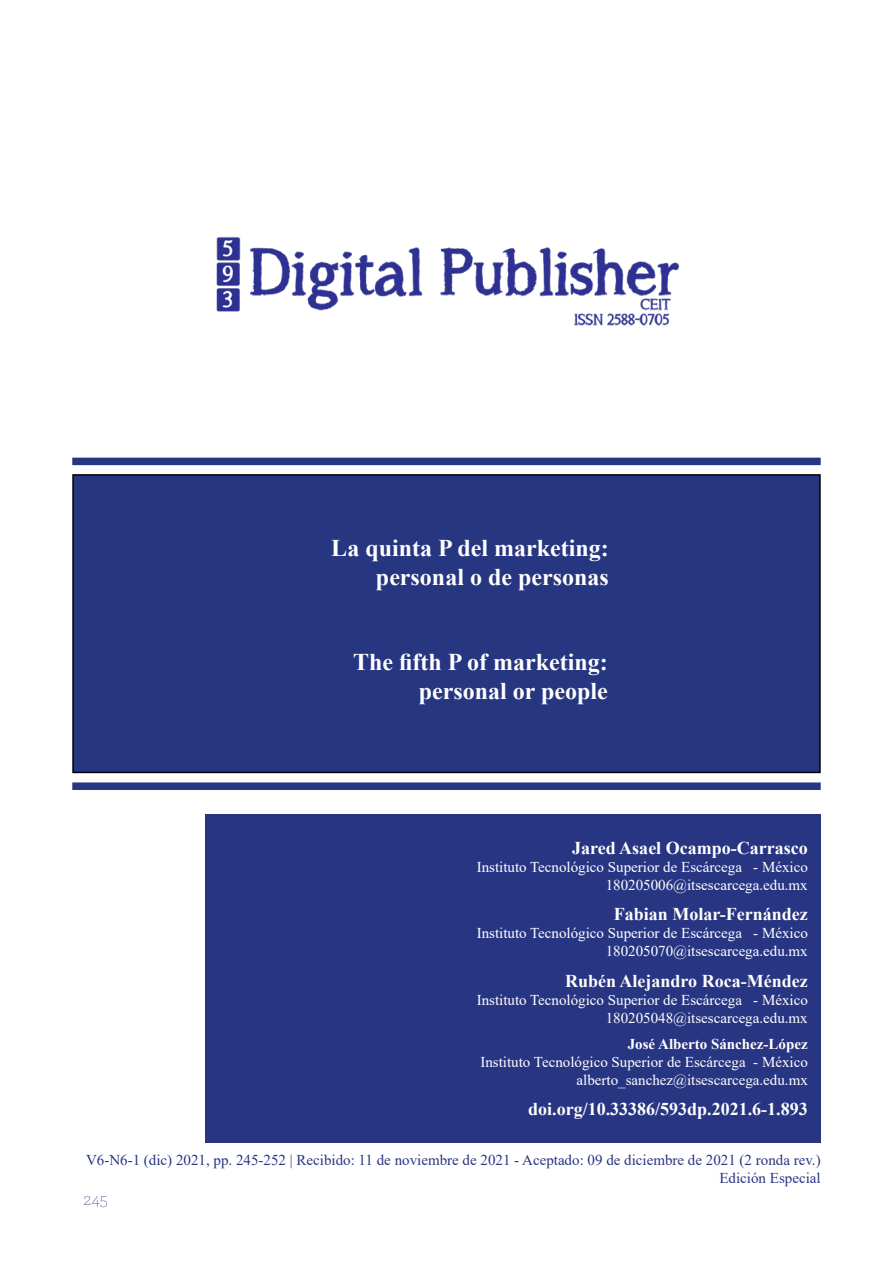
<style>
.page{position:relative;width:893px;height:1263px;background:#fff}
.page>*{position:absolute;margin:0;border:0;box-sizing:border-box;transform-origin:0 0}
.t1{font:700 24px/28.8px "Times New Roman";color:#fff;text-align:right}
.t2{font:700 18px "Times New Roman";color:#fff}
.t3{font:200 18px "Archer";color:#283583}
.t4{font:15px/18px "Times New Roman";color:#fff;text-align:right}
.t5{font:15px/18px "Times New Roman";color:#283583;text-align:right}
.t6{font:700 15px "Times New Roman";color:#fff}
</style>
<div class="page">
<img style="left:216px;top:237px;width:464px;height:89px">
<div style="left:72px;top:458px;width:749px;height:7px;background:#283583"></div>
<div style="left:72px;top:782px;width:749px;height:8px;background:#283583"></div>
<div style="left:73px;top:475px;width:747px;height:297px;background:#273680"></div>
<div style="left:72px;top:474px;width:749px;height:299px;border:2px solid #000"></div>
<div style="left:205px;top:814px;width:615px;height:329px;background:#283583"></div>
<h1 class="t1" style="left:331px;top:533px;width:279px">La quinta P del marketing: personal o de personas</h1>
<h1 class="t1" style="left:353px;top:646px;width:256px">The fifth P of marketing: personal or people</h1>
<p class="t2" style="left:572px;top:835px;width:237px">Jared Asael Ocampo-Carrasco</p>
<p class="t4" style="left:477px;top:858px;width:333px">Instituto Tecnológico Superior de Escárcega - México<br>180205006@itsescarcega.edu.mx</p>
<p class="t2" style="left:614px;top:901px;width:195px">Fabian Molar-Fernández</p>
<p class="t4" style="left:477px;top:924px;width:333px">Instituto Tecnológico Superior de Escárcega - México<br>180205070@itsescarcega.edu.mx</p>
<p class="t2" style="left:565px;top:967px;width:244px">Rubén Alejandro Roca-Méndez</p>
<p class="t4" style="left:477px;top:990px;width:333px">Instituto Tecnológico Superior de Escárcega - México<br>180205048@itsescarcega.edu.mx</p>
<p class="t6" style="left:628px;top:1033px;width:181px">José Alberto Sánchez-López</p>
<p class="t4" style="left:480px;top:1052px;width:329px">Instituto Tecnológico Superior de Escárcega - México alberto_sanchez@itsescarcega.edu.mx</p>
<p class="t2" style="left:528px;top:1096px;width:281px">doi.org/10.33386/593dp.2021.6-1.893</p>
<p class="t5" style="left:86px;top:1150px;width:736px">V6-N6-1 (dic) 2021, pp. 245-252 | Recibido: 11 de noviembre de 2021 - Aceptado: 09 de diciembre de 2021 (2 ronda rev.)<br>Edición Especial</p>
<p class="t3" style="left:84px;top:1188px;width:26px">245</p>
</div>
